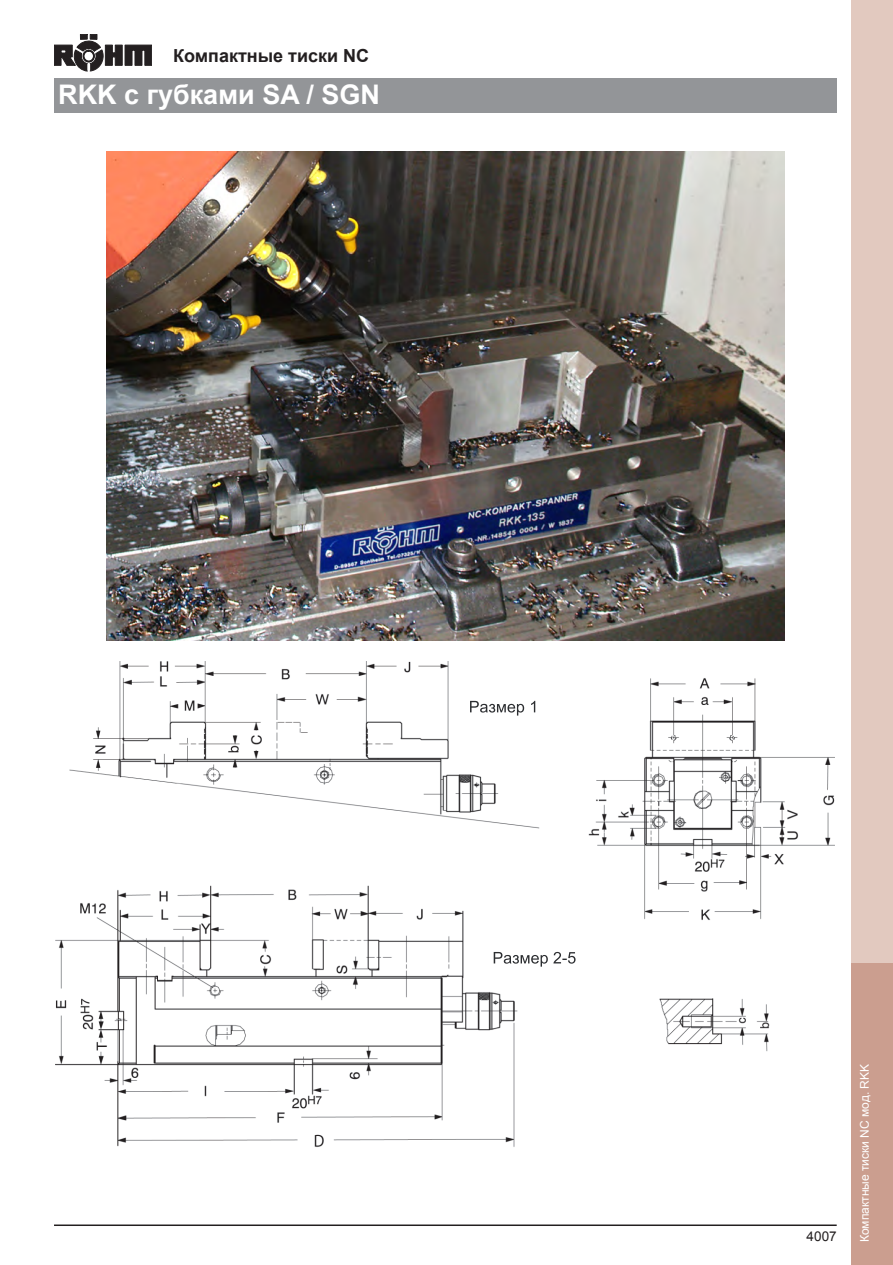
<style>
.page{position:relative;width:893px;height:1265px;background:#fff}
.page>*{position:absolute;margin:0;border:0;box-sizing:border-box;transform-origin:0 0}
.t1{font:700 27px "Arial";color:#fff}
.t2{font:700 18px "Arial";color:#231f20}
.t3{font:13.5px "Arial";color:#231f20}
.t4{font:12px "Arial";color:#fff}
</style>
<div class="page">
<svg style="left:54px;top:34px;width:98px;height:37px"></svg>
<hr style="left:54px;top:1224px;width:782px;height:2px;background:#231f20">
<div style="left:851px;top:0;width:42px;height:1265px;background:#e2c9bf"></div>
<div style="left:851px;top:962px;width:42px;height:303px;background:#cb9e8f"></div>
<div style="left:54px;top:79px;width:782px;height:34px;background:#939598"></div>
<img style="left:107px;top:151px;width:677px;height:489px">
<img style="left:56px;top:662px;width:778px;height:485px">
<img style="left:493px;top:952px;width:82px;height:14px">
<img style="left:470px;top:701px;width:65px;height:14px">
<p class="t2" style="left:173px;top:44px;width:197px">Компактные тиски NC</p>
<p class="t1" style="left:58px;top:77px;width:323px">RKK с губками SA / SGN</p>
<p class="t3" style="left:806px;top:1227px;width:32px">4007</p>
<p class="t4" style="left:856px;top:1242px;width:180px;rotate:-90deg">Компактные тиски NC мод. RKK</p>
</div>
